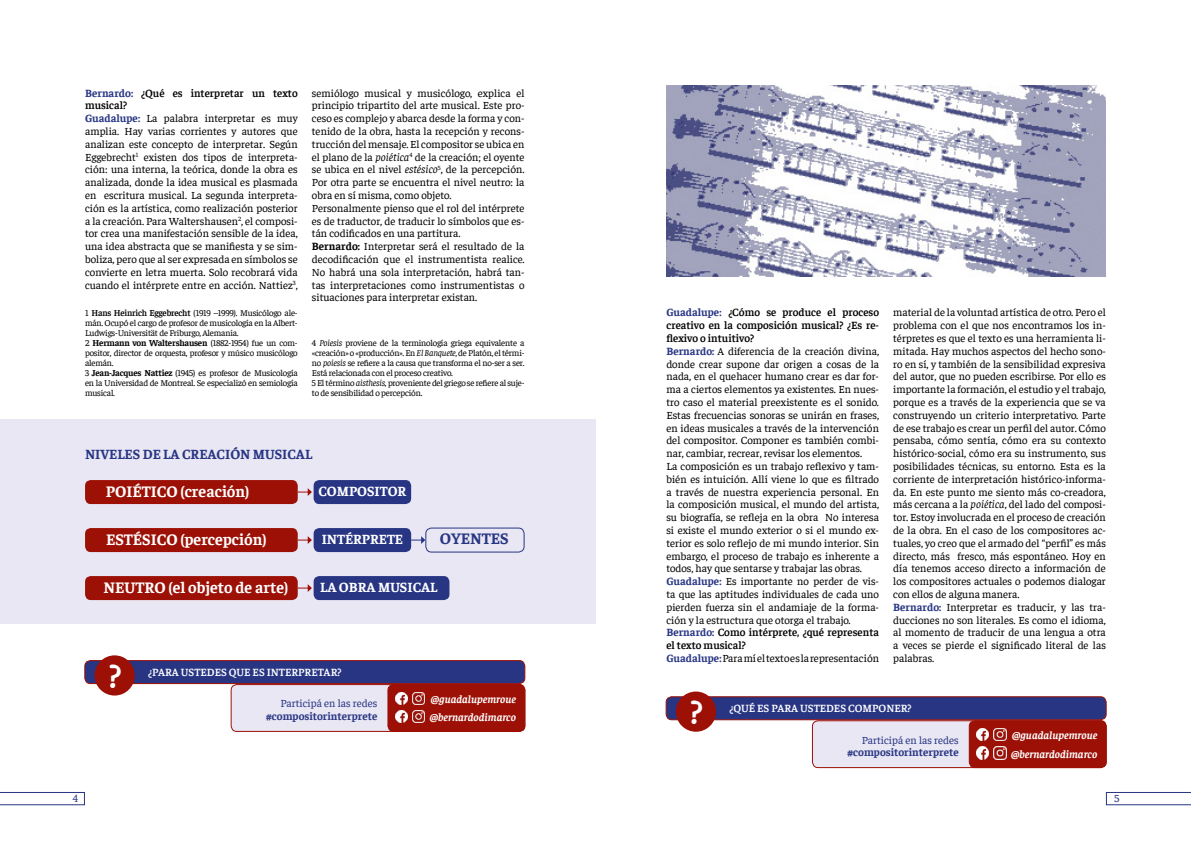
<style>
.page{position:relative;width:1191px;height:842px;background:#fff}
.page>*{position:absolute;margin:0;border:0;box-sizing:border-box;transform-origin:0 0}
.t1{font:700 33.5px "Faustina";color:#fff}
.t2{font:700 16px "Faustina";color:#fff}
.t3{font:700 16px "Faustina";color:#283583}
.t4{font:700 14px "Faustina";color:#fff}
.t5{font:700 14px "Faustina";color:#283583}
.TEXTO{font:11px/12.8px "Faustina";color:#000;text-align:justify}
.TEXTO-2{font:600 11px/12.8px "Faustina";color:#000}
.TEXTO-3{font:700 11px/12.8px "Faustina";color:#283583;text-align:right}
.t6{font:italic 700 11px "Faustina";color:#fff}
.TEXTO-4{font:600 11px "Faustina";color:#fff}
.t7{font:11px "Faustina";color:#283583}
.Nota_al_pie{font:9px/10px "Faustina";letter-spacing:-.025em;color:#000;text-align:justify}
.s1{font-weight:700;color:#283583}
.s2{font-weight:600}
.s3{font-weight:700}
.s4{font-style:italic}
.s5{font-weight:400}
</style>
<div class="page">
<svg style="left:1106px;top:792px;width:85px;height:13px"></svg>
<svg style="left:0;top:792px;width:85px;height:13px"></svg>
<div style="left:0;top:420px;width:595px;height:204px;background:#e9e7f4"></div>
<div style="left:85px;top:480px;width:213px;height:24px;background:#9c1006;border-radius:6px"></div>
<div style="left:85px;top:528px;width:213px;height:24px;background:#9c1006;border-radius:6px"></div>
<div style="left:85px;top:576px;width:213px;height:24px;background:#9c1006;border-radius:6px"></div>
<div style="left:425px;top:528px;width:99px;height:25px;border:1px solid #283583;border-radius:6px"></div>
<div style="left:314px;top:480px;width:97px;height:24px;background:#283583;border-radius:6px"></div>
<div style="left:314px;top:528px;width:97px;height:24px;background:#283583;border-radius:6px"></div>
<div style="left:314px;top:576px;width:135px;height:24px;background:#283583;border-radius:6px"></div>
<svg style="left:298px;top:488px;width:14px;height:8px"></svg>
<svg style="left:298px;top:536px;width:14px;height:8px"></svg>
<svg style="left:298px;top:584px;width:14px;height:8px"></svg>
<svg style="left:411px;top:536px;width:14px;height:8px"></svg>
<div style="left:85px;top:661px;width:440px;height:23px;background:#283583;border-radius:6px"></div>
<div style="left:84px;top:660px;width:441px;height:24px;border:1px solid #9c1006;border-radius:6px"></div>
<div style="left:666px;top:697px;width:440px;height:23px;background:#283583;border-radius:6px"></div>
<div style="left:665px;top:696px;width:441px;height:24px;border:1px solid #9c1006;border-radius:6px"></div>
<div style="left:231px;top:685px;width:294px;height:46px;background:#e9e7f4;border-radius:6px"></div>
<div style="left:231px;top:684px;width:294px;height:48px;border:1px solid #9c1006;border-radius:6px"></div>
<div style="left:812px;top:721px;width:294px;height:47px;background:#e9e7f4;border-radius:6px"></div>
<div style="left:812px;top:720px;width:294px;height:48px;border:1px solid #9c1006;border-radius:6px"></div>
<div style="left:94px;top:655px;width:41px;height:40px;background:#9c1006;border-radius:50%"></div>
<div style="left:676px;top:691px;width:40px;height:41px;background:#9c1006;border-radius:50%"></div>
<div style="left:388px;top:685px;width:137px;height:46px;background:#9c1006;border-radius:6px"></div>
<div style="left:387px;top:684px;width:138px;height:48px;border:1px solid #9c1006;border-radius:6px"></div>
<div style="left:969px;top:721px;width:137px;height:47px;background:#9c1006;border-radius:6px"></div>
<div style="left:968px;top:720px;width:138px;height:48px;border:1px solid #9c1006;border-radius:6px"></div>
<svg style="left:395px;top:692px;width:30px;height:13px"></svg>
<svg style="left:976px;top:728px;width:30px;height:13px"></svg>
<svg style="left:395px;top:711px;width:30px;height:12px"></svg>
<svg style="left:976px;top:747px;width:30px;height:12px"></svg>
<img style="left:666px;top:85px;width:440px;height:191px">
<p class="TEXTO-2" style="left:85px;top:86px;width:214px"><span class="s1">Bernardo:</span> ¿Qué es interpretar un texto musical?</p>
<p class="TEXTO" style="left:85px;top:111px;width:214px"><span class="s1">Guadalupe:</span> La palabra interpretar es muy amplia. Hay varias corrientes y autores que analizan este concepto de interpretar. Según Eggebrecht<sup>1</sup> existen dos tipos de interpreta&shy;ción: una interna, la teórica, donde la obra es analizada, donde la idea musical es plasmada en escritura musical. La segunda interpreta&shy;ción es la artística, como realización posterior a la creación. Para Waltershausen<sup>2</sup>, el composi&shy;tor crea una manifestación sensible de la idea, una idea abstracta que se manifiesta y se sim&shy;boliza, pero que al ser expresada en símbolos se convierte en letra muerta. Solo recobrará vida cuando el intérprete entre en acción. Nattiez<sup>3</sup>,</p>
<p class="Nota_al_pie" style="left:85px;top:307px;width:214px">1 <span class="s2">Hans Heinrich Eggebrecht</span> (1919 –1999). Musicólogo ale&shy;mán. Ocupó el cargo de profesor de musicología en la Albert-Ludwigs-Universität de Friburgo, Alemania.</p>
<p class="Nota_al_pie" style="left:85px;top:337px;width:214px">2 <span class="s3">Hermann von Waltershausen</span> (1882-1954) fue un com&shy;positor, director de orquesta, profesor y músico musicólogo alemán.</p>
<p class="Nota_al_pie" style="left:85px;top:367px;width:214px">3 <span class="s3">Jean-Jacques Nattiez</span> (1945) es profesor de Musicología en la Universidad de Montreal. Se especializó en semiología musical.</p>
<p class="TEXTO" style="left:312px;top:86px;width:214px">semiólogo musical y musicólogo, explica el principio tripartito del arte musical. Este pro&shy;ceso es complejo y abarca desde la forma y con&shy;tenido de la obra, hasta la recepción y recons&shy;trucción del mensaje. El compositor se ubica en el plano de la <span class="s4">poiética</span><sup>4</sup> de la creación; el oyente se ubica en el nivel <span class="s4">estésico</span><sup>5</sup>, de la percepción.<br>Por otra parte se encuentra el nivel neutro: la obra en sí misma, como objeto.</p>
<p class="TEXTO" style="left:312px;top:201px;width:214px">Personalmente pienso que el rol del intérprete es de traductor, de traducir lo símbolos que es&shy;tán codificados en una partitura.</p>
<p class="TEXTO" style="left:312px;top:239px;width:214px"><span class="s3">Bernardo:</span> Interpretar será el resultado de la decodificación que el instrumentista realice.<br>No habrá una sola interpretación, habrá tan&shy;tas interpretaciones como instrumentistas o situaciones para interpretar existan.</p>
<p class="Nota_al_pie" style="left:312px;top:337px;width:214px">4 <span class="s4">Poiesis</span> proviene de la terminología griega equivalente a «creación» o «producción». En <span class="s4">El Banquete</span>, de Platón, el térmi&shy;no <span class="s4">poiesis</span> se refiere a la causa que transforma el no-ser a ser.<br>Está relacionada con el proceso creativo.</p>
<p class="Nota_al_pie" style="left:312px;top:377px;width:214px">5 El término <span class="s4">aisthesis,</span> proveniente del griego se refiere al suje&shy;to de sensibilidad o percepción.</p>
<p class="t5" style="left:85px;top:444px;width:229px">NIVELES DE LA CREACIÓN MUSICAL</p>
<p class="t2" style="left:106px;top:480px;width:145px">POIÉTICO (creación)</p>
<p class="t2" style="left:106px;top:528px;width:162px">ESTÉSICO (percepción)</p>
<p class="t2" style="left:104px;top:576px;width:186px">NEUTRO (el objeto de arte)</p>
<p class="t4" style="left:318px;top:482px;width:90px">COMPOSITOR</p>
<p class="t4" style="left:322px;top:530px;width:83px">INTÉRPRETE</p>
<p class="t4" style="left:320px;top:578px;width:119px">LA OBRA MUSICAL</p>
<p class="t3" style="left:440px;top:528px;width:70px">OYENTES</p>
<p class="t1" style="left:109px;top:652px;width:14px">?</p>
<p class="TEXTO-4" style="left:148px;top:664px;width:195px">¿PARA USTEDES QUE ES INTERPRETAR?</p>
<p class="TEXTO-3" style="left:266px;top:696px;width:113px"><span class="s5">Participá en las redes </span>#compositorinterprete</p>
<p class="t6" style="left:431px;top:692px;width:87px">@guadalupemroue</p>
<p class="t6" style="left:430px;top:710px;width:88px">@bernardodimarco</p>
<p class="TEXTO-2" style="left:666px;top:305px;width:214px;text-align:justify"><span class="s1">Guadalupe:</span> ¿Cómo se produce el proceso creativo en la composición musical? ¿Es re&shy;flexivo o intuitivo?</p>
<p class="TEXTO" style="left:666px;top:344px;width:214px"><span class="s1">Bernardo:</span> A diferencia de la creación divina, donde crear supone dar origen a cosas de la nada, en el quehacer humano crear es dar for&shy;ma a ciertos elementos ya existentes. En nues&shy;tro caso el material preexistente es el sonido.<br>Estas frecuencias sonoras se unirán en frases, en ideas musicales a través de la intervención del compositor. Componer es también combi&shy;nar, cambiar, recrear, revisar los elementos.</p>
<p class="TEXTO" style="left:666px;top:459px;width:214px">La composición es un trabajo reflexivo y tam&shy;bién es intuición. Allí viene lo que es filtrado a través de nuestra experiencia personal. En la composición musical, el mundo del artista, su biografía, se refleja en la obra No interesa si existe el mundo exterior o si el mundo ex&shy;terior es solo reflejo de mi mundo interior. Sin embargo, el proceso de trabajo es inherente a todos, hay que sentarse y trabajar las obras.</p>
<p class="TEXTO" style="left:666px;top:574px;width:214px"><span class="s1">Guadalupe:</span> Es importante no perder de vis&shy;ta que las aptitudes individuales de cada uno pierden fuerza sin el andamiaje de la forma&shy;ción y la estructura que otorga el trabajo.</p>
<p class="TEXTO-2" style="left:666px;top:625px;width:214px"><span class="s1">Bernardo:</span> Como intérprete, ¿qué representa el texto musical?</p>
<p class="TEXTO" style="left:666px;top:651px;width:214px"><span class="s1">Guadalupe:</span>Para mí el texto es la representación</p>
<p class="TEXTO" style="left:893px;top:305px;width:214px">material de la voluntad artística de otro. Pero el problema con el que nos encontramos los in&shy;térpretes es que el texto es una herramienta li&shy;mitada. Hay muchos aspectos del hecho sono&shy;ro en sí, y también de la sensibilidad expresiva del autor, que no pueden escribirse. Por ello es importante la formación, el estudio y el trabajo, porque es a través de la experiencia que se va construyendo un criterio interpretativo. Parte de ese trabajo es crear un perfil del autor. Cómo pensaba, cómo sentía, cómo era su contexto histórico-social, cómo era su instrumento, sus posibilidades técnicas, su entorno. Esta es la corriente de interpretación histórico-informa&shy;da. En este punto me siento más co-creadora, más cercana a la <span class="s4">poiética</span>, del lado del composi&shy;tor. Estoy involucrada en el proceso de creación de la obra. En el caso de los compositores ac&shy;tuales, yo creo que el armado del “perfil” es más directo, más fresco, más espontáneo. Hoy en día tenemos acceso directo a información de los compositores actuales o podemos dialogar con ellos de alguna manera.</p>
<p class="TEXTO" style="left:893px;top:600px;width:214px"><span class="s1">Bernardo:</span> Interpretar es traducir, y las tra&shy;ducciones no son literales. Es como el idioma, al momento de traducir de una lengua a otra a veces se pierde el significado literal de las palabras.</p>
<p class="t1" style="left:690px;top:688px;width:14px">?</p>
<p class="TEXTO-4" style="left:729px;top:701px;width:183px">¿QUÉ ES PARA USTEDES COMPONER?</p>
<p class="TEXTO-3" style="left:847px;top:733px;width:113px"><span class="s5">Participá en las redes </span>#compositorinterprete</p>
<p class="t6" style="left:1012px;top:728px;width:87px">@guadalupemroue</p>
<p class="t6" style="left:1011px;top:746px;width:88px">@bernardodimarco</p>
<p class="t7" style="left:73px;top:791px;width:7px">4</p>
<p class="t7" style="left:1114px;top:791px;width:6px">5</p>
</div>
